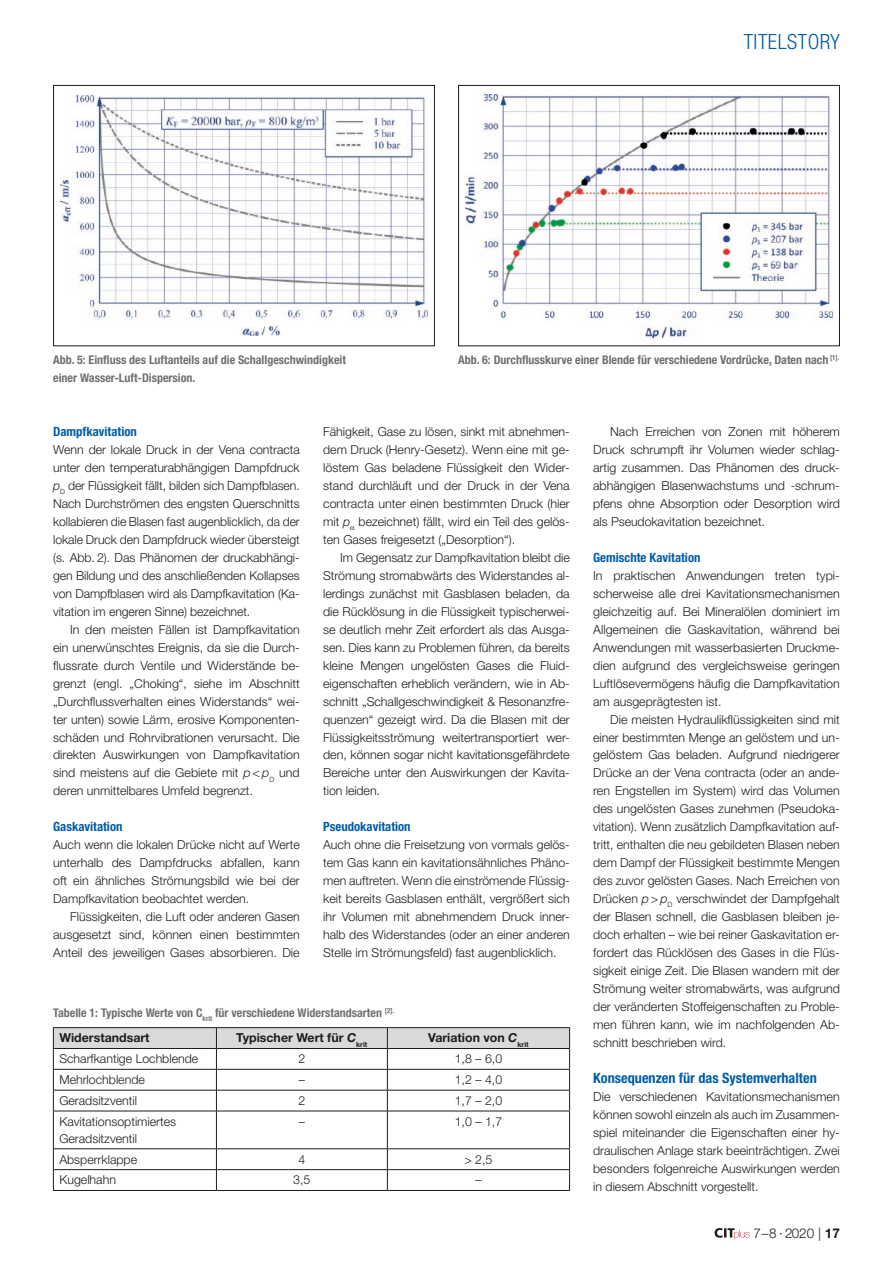
<style>
.page{position:relative;width:893px;height:1263px;background:#fff}
.page>*{position:absolute;margin:0;border:0;box-sizing:border-box;transform-origin:0 0}
.t1{font:300 condensed 21px "Helvetica Neue LT Std";letter-spacing:.025em;color:#005da9}
.t2{font:700 condensed 14.25px "Helvetica Neue LT Std";color:#005da9}
.t3{font:300 13.5px "Helvetica Neue LT Std";color:#1d1d1b}
.t4{font:700 condensed 12.75px "Helvetica Neue LT Std";color:#005da9}
.t5{font:300 12.3px/18px "Helvetica Neue LT Std";letter-spacing:-.005em;color:#1d1d1b;text-align:justify}
.t6{font:700 12.3px "Helvetica Neue LT Std";color:#1d1d1b}
.t7{font:700 condensed 12px/18px "Helvetica Neue LT Std";color:#70706f}
.s1{font-style:italic}
.s2{font-weight:700}
</style>
<div class="page">
<img style="left:61px;top:95px;width:366px;height:241px">
<div style="left:53px;top:85px;width:382px;height:261px;border:1px solid #1d1d1b"></div>
<img style="left:466px;top:94px;width:366px;height:243px">
<div style="left:458px;top:85px;width:382px;height:261px;border:1px solid #1d1d1b"></div>
<hr style="left:53px;top:1027px;width:163px;height:1px;background:#1d1d1b">
<hr style="left:216px;top:1027px;width:171px;height:1px;background:#1d1d1b">
<hr style="left:387px;top:1027px;width:183px;height:1px;background:#1d1d1b">
<svg style="left:53px;top:1028px;width:517px;height:83px"></svg>
<hr style="left:53px;top:1111px;width:163px;height:1px;background:#1d1d1b">
<hr style="left:53px;top:1111px;width:1px;height:37px;background:#1d1d1b">
<hr style="left:216px;top:1111px;width:171px;height:1px;background:#1d1d1b">
<hr style="left:216px;top:1111px;width:1px;height:37px;background:#1d1d1b">
<hr style="left:387px;top:1111px;width:183px;height:1px;background:#1d1d1b">
<hr style="left:387px;top:1111px;width:1px;height:37px;background:#1d1d1b">
<hr style="left:569px;top:1111px;width:1px;height:37px;background:#1d1d1b">
<hr style="left:53px;top:1148px;width:163px;height:1px;background:#1d1d1b">
<hr style="left:216px;top:1148px;width:171px;height:1px;background:#1d1d1b">
<hr style="left:387px;top:1148px;width:183px;height:1px;background:#1d1d1b">
<hr style="left:53px;top:1169px;width:163px;height:1px;background:#1d1d1b">
<svg style="left:53px;top:1149px;width:1px;height:41px"></svg>
<hr style="left:216px;top:1169px;width:171px;height:1px;background:#1d1d1b">
<svg style="left:216px;top:1149px;width:1px;height:41px"></svg>
<hr style="left:387px;top:1169px;width:183px;height:1px;background:#1d1d1b">
<svg style="left:387px;top:1149px;width:1px;height:41px"></svg>
<svg style="left:569px;top:1149px;width:1px;height:41px"></svg>
<hr style="left:53px;top:1190px;width:163px;height:1px;background:#1d1d1b">
<hr style="left:216px;top:1190px;width:171px;height:1px;background:#1d1d1b">
<hr style="left:387px;top:1190px;width:183px;height:1px;background:#1d1d1b">
<svg style="left:715px;top:1228px;width:35px;height:11px"></svg>
<h1 class="t1" style="left:744px;top:29px;width:98px">TITELSTORY</h1>
<p class="t7" style="left:53px;top:351px;width:294px">Abb. 5: Einfluss des Luftanteils auf die Schallgeschwindigkeit einer Wasser-Luft-Dispersion.</p>
<p class="t7" style="left:458px;top:351px;width:383px">Abb. 6: Durchflusskurve einer Blende für verschiedene Vordrücke, Daten nach <sup>[1].</sup></p>
<p class="t4" style="left:53px;top:424px;width:85px">Dampfkavitation</p>
<p class="t5" style="left:53px;top:440px;width:248px">Wenn der lokale Druck in der Vena contracta unter den temperaturabhängigen Dampfdruck <span class="s1">p</span><sub>D</sub> der Flüssigkeit fällt, bilden sich Dampfblasen.<br>Nach Durchströmen des engsten Querschnitts kollabieren die Blasen fast augenblicklich, da der lokale Druck den Dampfdruck wieder übersteigt (s. Abb. 2). Das Phänomen der druckabhängi&shy;gen Bildung und des anschließenden Kollapses von Dampfblasen wird als Dampfkavitation (Ka&shy;vitation im engeren Sinne) bezeichnet.</p>
<p class="t5" style="left:53px;top:620px;width:248px;text-indent:17px">In den meisten Fällen ist Dampfkavitation ein unerwünschtes Ereignis, da sie die Durch&shy;flussrate durch Ventile und Widerstände be&shy;grenzt (engl. „Choking“, siehe im Abschnitt „Durchflussverhalten eines Widerstands“ wei&shy;ter unten) sowie Lärm, erosive Komponenten&shy;schäden und Rohrvibrationen verursacht. Die direkten Auswirkungen von Dampfkavitation sind meistens auf die Gebiete mit <span class="s1">p</span> &lt; <span class="s1">p</span><sub>D</sub> und deren unmittelbares Umfeld begrenzt.</p>
<p class="t4" style="left:53px;top:819px;width:71px">Gaskavitation</p>
<p class="t5" style="left:53px;top:836px;width:248px">Auch wenn die lokalen Drücke nicht auf Werte unterhalb des Dampfdrucks abfallen, kann oft ein ähnliches Strömungsbild wie bei der Dampfkavitation beobachtet werden.</p>
<p class="t5" style="left:53px;top:907px;width:248px;text-indent:17px">Flüssigkeiten, die Luft oder anderen Gasen ausgesetzt sind, können einen bestimmten Anteil des jeweiligen Gases absorbieren. Die</p>
<p class="t5" style="left:323px;top:422px;width:248px">Fähigkeit, Gase zu lösen, sinkt mit abnehmen&shy;dem Druck (Henry-Gesetz). Wenn eine mit ge&shy;löstem Gas beladene Flüssigkeit den Wider&shy;stand durchläuft und der Druck in der Vena contracta unter einen bestimmten Druck (hier mit <span class="s1">p</span> bezeichnet) fällt, wird ein Teil des gelös&shy;ten Gases freigesetzt („Desorption“).</p>
<p class="t5" style="left:323px;top:548px;width:248px;text-align:left;text-indent:17px">Im Gegensatz zur Dampfkavitation bleibt die Strömung stromabwärts des Widerstandes al&shy;lerdings zunächst mit Gasblasen beladen, da die Rücklösung in die Flüssigkeit typischerwei&shy;se deutlich mehr Zeit erfordert als das Ausga&shy;sen. Dies kann zu Problemen führen, da bereits kleine Mengen ungelösten Gases die Fluid&shy;eigenschaften erheblich verändern, wie in Ab&shy;schnitt „Schallgeschwindigkeit &amp; Resonanzfre&shy;quenzen“ gezeigt wird. Da die Blasen mit der Flüssigkeitsströmung weitertransportiert wer&shy;den, können sogar nicht kavitationsgefährdete Bereiche unter den Auswirkungen der Kavita&shy;tion leiden.</p>
<p class="t4" style="left:323px;top:819px;width:89px">Pseudokavitation</p>
<p class="t5" style="left:323px;top:836px;width:248px">Auch ohne die Freisetzung von vormals gelös&shy;tem Gas kann ein kavitationsähnliches Phäno&shy;men auftreten. Wenn die einströmende Flüssig&shy;keit bereits Gasblasen enthält, vergrößert sich ihr Volumen mit abnehmendem Druck inner&shy;halb des Widerstandes (oder an einer anderen Stelle im Strömungsfeld) fast augenblicklich.</p>
<p class="t7" style="left:53px;top:1004px;width:343px">Tabelle 1: Typische Werte von C<sub>krit</sub> für verschiedene Widerstandsarten <sup>[2].</sup></p>
<p class="t6" style="left:59px;top:1030px;width:92px">Widerstandsart</p>
<p class="t6" style="left:236px;top:1030px;width:133px">Typischer Wert für <span class="s1">C</span><sub>krit</sub></p>
<p class="t6" style="left:428px;top:1030px;width:102px">Variation von <span class="s1">C</span><sub>krit</sub></p>
<p class="t5" style="left:59px;top:1050px;width:140px">Scharfkantige Lochblende</p>
<p class="t5" style="left:298px;top:1050px;width:8px">2</p>
<p class="t5" style="left:455px;top:1050px;width:49px">1,8 – 6,0</p>
<p class="t5" style="left:59px;top:1070px;width:87px">Mehrlochblende</p>
<p class="t5" style="left:299px;top:1070px;width:8px">–</p>
<p class="t5" style="left:455px;top:1070px;width:49px">1,2 – 4,0</p>
<p class="t5" style="left:59px;top:1091px;width:79px">Geradsitzventil</p>
<p class="t5" style="left:298px;top:1091px;width:8px">2</p>
<p class="t5" style="left:455px;top:1091px;width:49px">1,7 – 2,0</p>
<p class="t5" style="left:59px;top:1113px;width:118px;line-height:17px">Kavitationsoptimiertes<br>Geradsitzventil</p>
<p class="t5" style="left:299px;top:1112px;width:8px">–</p>
<p class="t5" style="left:455px;top:1112px;width:49px">1,0 – 1,7</p>
<p class="t5" style="left:59px;top:1150px;width:79px">Absperrklappe</p>
<p class="t5" style="left:298px;top:1150px;width:8px">4</p>
<p class="t5" style="left:464px;top:1150px;width:30px">&gt; 2,5</p>
<p class="t5" style="left:59px;top:1171px;width:58px">Kugelhahn</p>
<p class="t5" style="left:293px;top:1171px;width:19px">3,5</p>
<p class="t5" style="left:475px;top:1171px;width:8px">–</p>
<p class="t5" style="left:593px;top:422px;width:248px;text-align:left;text-indent:17px">Nach Erreichen von Zonen mit höherem Druck schrumpft ihr Volumen wieder schlag&shy;artig zusammen. Das Phänomen des druck&shy;abhängigen Blasenwachstums und -schrum&shy;pfens ohne Absorption oder Desorption wird als Pseudokavitation bezeichnet.</p>
<p class="t4" style="left:593px;top:550px;width:109px">Gemischte Kavitation</p>
<p class="t5" style="left:593px;top:566px;width:248px">In praktischen Anwendungen treten typi&shy;scherweise alle drei Kavitationsmechanismen gleichzeitig auf. Bei Mineralölen dominiert im Allgemeinen die Gaskavitation, während bei Anwendungen mit wasserbasierten Druckme&shy;dien aufgrund des vergleichsweise geringen Luftlösevermögens häufig die Dampfkavitation am ausgeprägtesten ist.</p>
<p class="t5" style="left:593px;top:710px;width:248px;text-indent:17px">Die meisten Hydraulikflüssigkeiten sind mit einer bestimmten Menge an gelöstem und un&shy;gelöstem Gas beladen. Aufgrund niedrigerer Drücke an der Vena contracta (oder an ande&shy;ren Engstellen im System) wird das Volumen des ungelösten Gases zunehmen (Pseudoka&shy;vitation). Wenn zusätzlich Dampfkavitation auf&shy;tritt, enthalten die neu gebildeten Blasen neben dem Dampf der Flüssigkeit bestimmte Mengen des zuvor gelösten Gases. Nach Erreichen von Drücken <span class="s1">p</span> &gt; <span class="s1">p</span><sub>D</sub> verschwindet der Dampfgehalt der Blasen schnell, die Gasblasen bleiben je&shy;doch erhalten – wie bei reiner Gaskavitation er&shy;fordert das Rücklösen des Gases in die Flüs&shy;sigkeit einige Zeit. Die Blasen wandern mit der Strömung weiter stromabwärts, was aufgrund der veränderten Stoffeigenschaften zu Proble&shy;men führen kann, wie im nachfolgenden Ab&shy;schnitt beschrieben wird.</p>
<p class="t2" style="left:593px;top:1069px;width:225px">Konsequenzen für das Systemverhalten</p>
<p class="t5" style="left:593px;top:1087px;width:248px">Die verschiedenen Kavitationsmechanismen können sowohl einzeln als auch im Zusammen&shy;spiel miteinander die Eigenschaften einer hy&shy;draulischen Anlage stark beeinträchtigen. Zwei besonders folgenreiche Auswirkungen werden in diesem Abschnitt vorgestellt.</p>
<p class="t3" style="left:753px;top:1224px;width:88px">7–8 · 2020 | <span class="s2">17</span></p>
</div>
